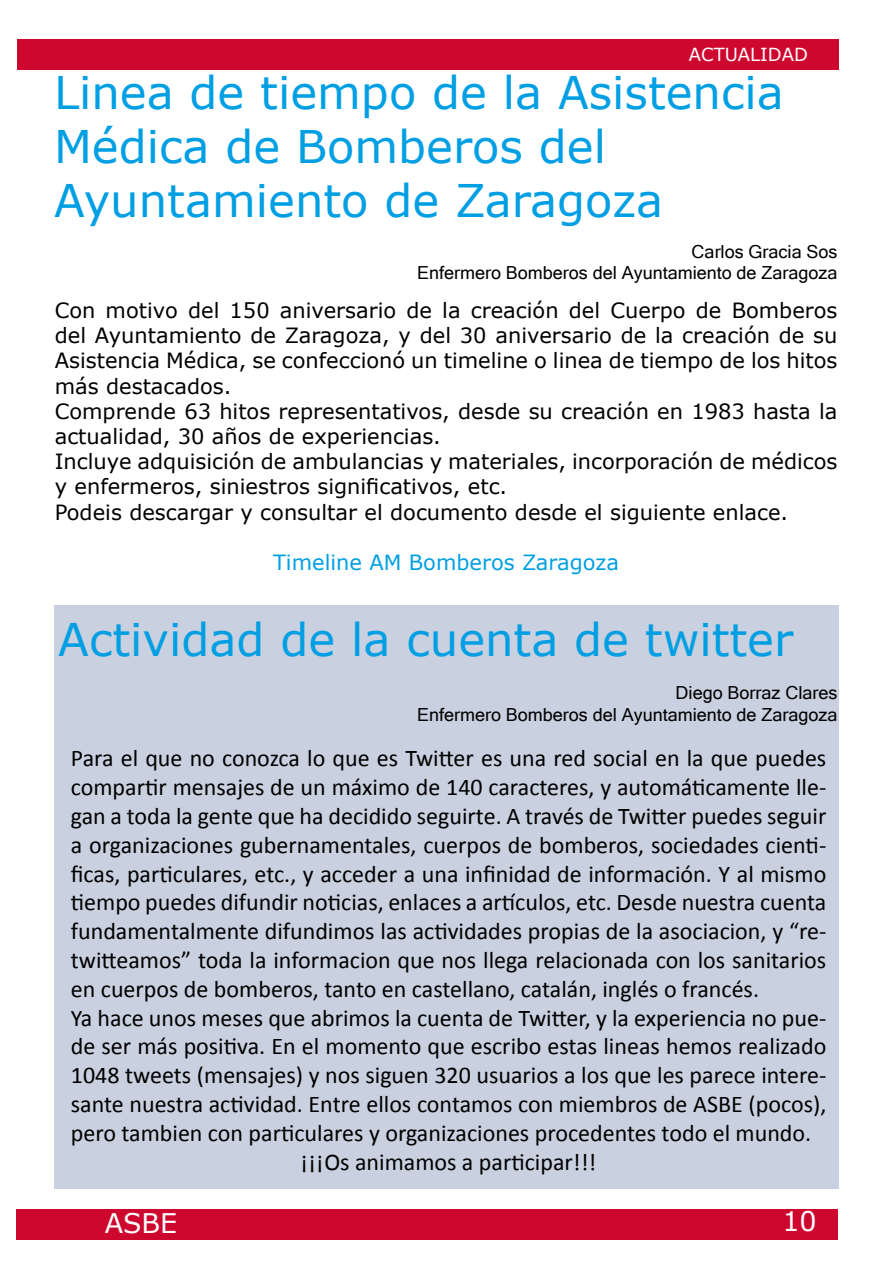
<style>
.page{position:relative;width:893px;height:1263px;background:#fff}
.page>*{position:absolute;margin:0;border:0;box-sizing:border-box;transform-origin:0 0}
.t1{font:45px/54px "MS Reference Sans Serif";color:#009fe3}
.t2{font:27px "MS Reference Sans Serif";color:#fff}
.t3{font:24px "Calibri";color:#000}
.t4{font:21px/25.2px "MS Reference Sans Serif";color:#000}
.t5{font:21px "MS Reference Sans Serif";color:#009fe3}
.t6{font:18px/21.6px "Microsoft Sans Serif";color:#000;text-align:right}
.t7{font:18px "MS Reference Sans Serif";color:#fff}
</style>
<div class="page">
<div style="left:17px;top:39px;width:822px;height:30px;background:#ce072f"></div>
<div style="left:55px;top:605px;width:784px;height:583px;background:#c9d0df"></div>
<div style="left:16px;top:1209px;width:821px;height:30px;background:#ce072f"></div>
<p class="t7" style="left:689px;top:42px;width:121px">ACTUALIDAD</p>
<h1 class="t1" style="left:54px;top:64px;width:731px">Linea de tiempo de la Asistencia<br>Médica de Bomberos del<br>Ayuntamiento de Zaragoza</h1>
<p class="t6" style="left:417px;top:240px;width:422px">Carlos Gracia Sos<br>Enfermero Bomberos del Ayuntamiento de Zaragoza</p>
<p class="t4" style="left:55px;top:297px;width:784px">Con motivo del 150 aniversario de la creación del Cuerpo de Bomberos del Ayuntamiento de Zaragoza, y del 30 aniversario de la creación de su Asistencia Médica, se confeccionó un timeline o linea de tiempo de los hitos más destacados.<br>Comprende 63 hitos representativos, desde su creación en 1983 hasta la actualidad, 30 años de experiencias.<br>Incluye adquisición de ambulancias y materiales, incorporación de médicos y enfermeros, siniestros significativos, etc.<br>Podeis descargar y consultar el documento desde el siguiente enlace.</p>
<p class="t5" style="left:273px;top:549px;width:348px">Timeline AM Bomberos Zaragoza</p>
<h1 class="t1" style="left:58px;top:611px;width:737px">Actividad de la cuenta de twitter</h1>
<p class="t6" style="left:417px;top:682px;width:422px">Diego Borraz Clares<br>Enfermero Bomberos del Ayuntamiento de Zaragoza</p>
<p class="t3" style="left:71px;top:743px;width:757px">Para el que no conozca lo que es Twitter es una red social en la que puedes</p>
<p class="t3" style="left:71px;top:772px;width:757px">compartir mensajes de un máximo de 140 caracteres, y automáticamente lle-</p>
<p class="t3" style="left:71px;top:801px;width:757px">gan a toda la gente que ha decidido seguirte. A través de Twitter puedes seguir</p>
<p class="t3" style="left:71px;top:830px;width:757px">a organizaciones gubernamentales, cuerpos de bomberos, sociedades cienti-</p>
<p class="t3" style="left:71px;top:858px;width:757px">ficas, particulares, etc., y acceder a una infinidad de información. Y al mismo</p>
<p class="t3" style="left:71px;top:887px;width:757px">tiempo puedes difundir noticias, enlaces a artículos, etc. Desde nuestra cuenta</p>
<p class="t3" style="left:71px;top:916px;width:757px">fundamentalmente difundimos las actividades propias de la asociacion, y “re-</p>
<p class="t3" style="left:71px;top:945px;width:757px">twitteamos” toda la informacion que nos llega relacionada con los sanitarios</p>
<p class="t3" style="left:71px;top:974px;width:690px">en cuerpos de bomberos, tanto en castellano, catalán, inglés o francés.</p>
<p class="t3" style="left:71px;top:1002px;width:757px">Ya hace unos meses que abrimos la cuenta de Twitter, y la experiencia no pue-</p>
<p class="t3" style="left:71px;top:1031px;width:757px">de ser más positiva. En el momento que escribo estas lineas hemos realizado</p>
<p class="t3" style="left:71px;top:1060px;width:757px">1048 tweets (mensajes) y nos siguen 320 usuarios a los que les parece intere-</p>
<p class="t3" style="left:71px;top:1089px;width:757px">sante nuestra actividad. Entre ellos contamos con miembros de ASBE (pocos),</p>
<p class="t3" style="left:71px;top:1118px;width:742px">pero tambien con particulares y organizaciones procedentes todo el mundo.</p>
<p class="t3" style="left:301px;top:1146px;width:297px">¡¡¡Os animamos a participar!!!</p>
<p class="t2" style="left:105px;top:1206px;width:74px">ASBE</p>
<p class="t2" style="left:782px;top:1204px;width:36px">10</p>
</div>
